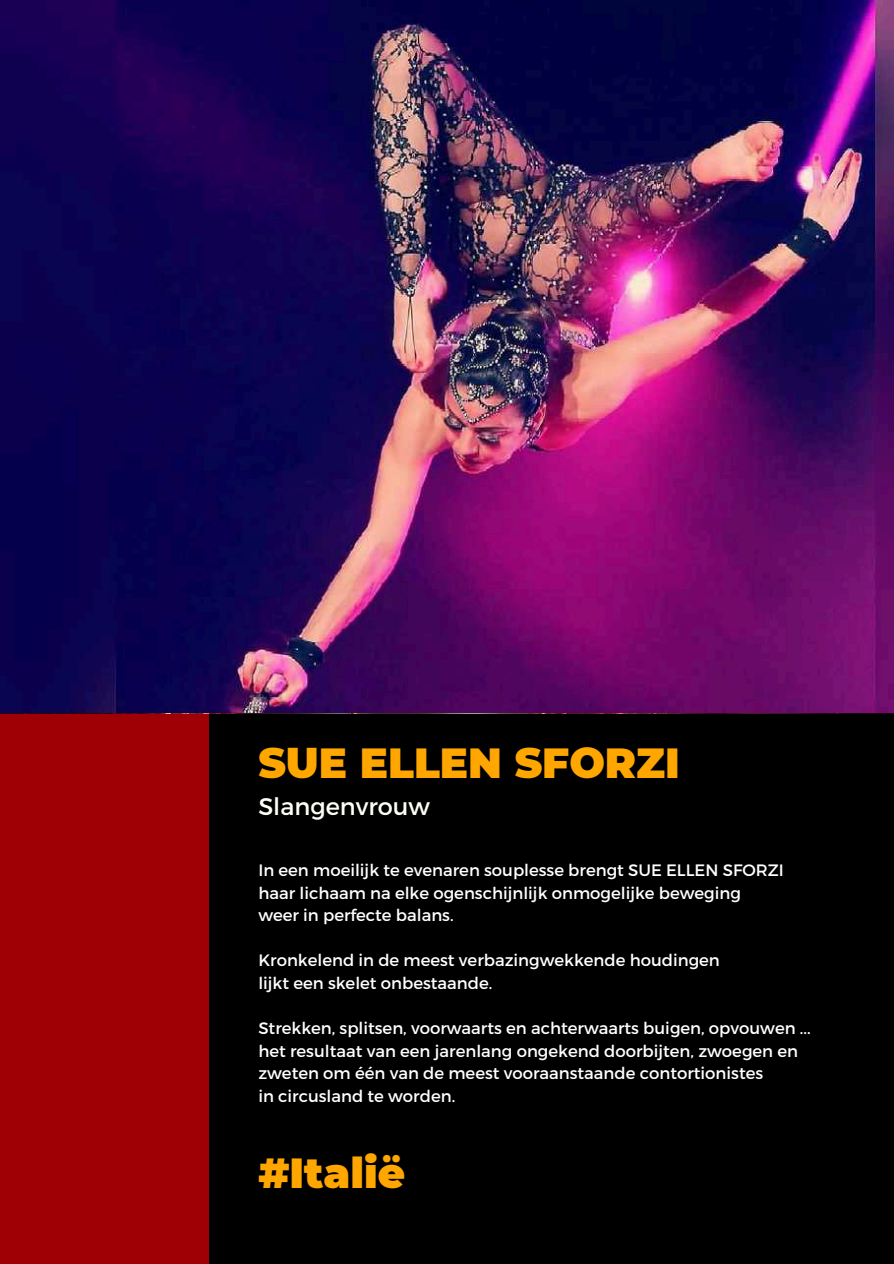
<style>
.page{position:relative;width:894px;height:1264px;background:#fff}
.page>*{position:absolute;margin:0;border:0;box-sizing:border-box;transform-origin:0 0}
.t1{font:900 42px "Montserrat";color:#ffa600}
.t2{font:24px "Montserrat";color:#fdfff6}
.t3{font:16.5px/22.5px "Montserrat";color:#fff}
</style>
<div class="page">
<div style="left:0;top:0;width:893px;height:1263px;background:#000"></div>
<div style="left:0;top:0;width:208px;height:1263px;background:#9f0005"></div>
<img style="left:0;top:0;width:893px;height:712px">
<h1 class="t1" style="left:258px;top:737px;width:423px">SUE ELLEN SFORZI</h1>
<h2 class="t2" style="left:258px;top:791px;width:173px">Slangenvrouw</h2>
<p class="t3" style="left:258px;top:858px;width:526px">In een moeilijk te evenaren souplesse brengt SUE ELLEN SFORZI haar lichaam na elke ogenschijnlijk onmogelijke beweging weer in perfecte balans.</p>
<p class="t3" style="left:258px;top:948px;width:463px">Kronkelend in de meest verbazingwekkende houdingen lijkt een skelet onbestaande.</p>
<p class="t3" style="left:258px;top:1016px;width:553px">Strekken, splitsen, voorwaarts en achterwaarts buigen, opvouwen ... het resultaat van een jarenlang ongekend doorbijten, zwoegen en zweten om één van de meest vooraanstaande contortionistes<br>in circusland te worden.</p>
<h1 class="t1" style="left:258px;top:1147px;width:148px">#Italië</h1>
</div>
